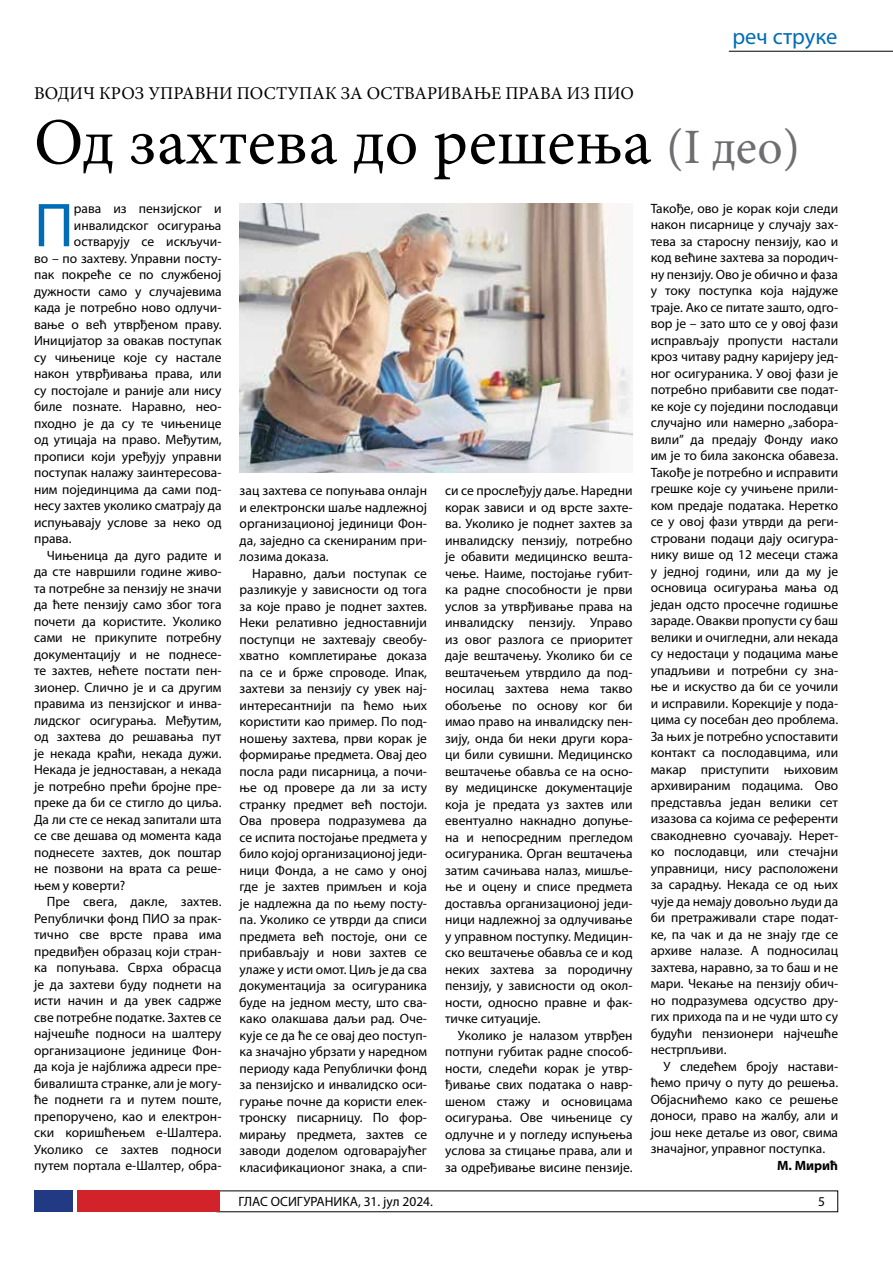
<style>
.page{position:relative;width:893px;height:1263px;background:#fff}
.page>*{position:absolute;margin:0;border:0;box-sizing:border-box;transform-origin:0 0}
.t1{font:66px "Minion Pro";color:#000}
.t2{font:62.4px "Myriad Pro";color:#006cb7}
.t3{font:22.5px "Myriad Pro";letter-spacing:-.005em;color:#006cb7}
.t4{font:18px "Minion Pro";color:#000}
.t5{font:13.5px/16.5px "Myriad Pro";color:#000;text-align:justify}
.t6{font:700 13.5px "Myriad Pro";color:#000}
.s1{font-size:49.5px;color:#6d6e71}
</style>
<div class="page">
<div style="left:34px;top:1191px;width:38px;height:21px;background:#223983"></div>
<div style="left:77px;top:1191px;width:142px;height:21px;background:#d2232a"></div>
<img style="left:239px;top:203px;width:393px;height:270px">
<hr style="left:729px;top:51px;width:164px;height:1px;background:#000">
<h3 class="t3" style="left:732px;top:23px;width:106px">реч струке</h3>
<h3 class="t4" style="left:34px;top:81px;width:601px">ВОДИЧ КРОЗ УПРАВНИ ПОСТУПАК ЗА ОСТВАРИВАЊЕ ПРАВА ИЗ ПИО</h3>
<h1 class="t1" style="left:34px;top:98px;width:767px">Од захтева до решења <span class="s1">(I део)</span></h1>
<h2 class="t2" style="left:34px;top:187px;width:41px">П</h2>
<p class="t5" style="left:74px;top:200px;width:149px">рава из пензијског и</p>
<p class="t5" style="left:74px;top:217px;width:149px">инвалидског осигурања</p>
<p class="t5" style="left:74px;top:233px;width:148px">остварују се искључи-</p>
<p class="t5" style="left:34px;top:250px;width:188px">во – по захтеву. Управни посту-</p>
<p class="t5" style="left:34px;top:266px;width:189px">пак покреће се по службеној</p>
<p class="t5" style="left:34px;top:283px;width:189px">дужности само у случајевима</p>
<p class="t5" style="left:34px;top:299px;width:188px">када је потребно ново одлучи-</p>
<p class="t5" style="left:34px;top:316px;width:189px">вање о већ утврђеном праву.</p>
<p class="t5" style="left:34px;top:332px;width:189px">Иницијатор за овакав поступак</p>
<p class="t5" style="left:34px;top:349px;width:189px">су чињенице које су настале</p>
<p class="t5" style="left:34px;top:365px;width:189px">након утврђивања права, или</p>
<p class="t5" style="left:34px;top:382px;width:189px">су постојале и раније али нису</p>
<p class="t5" style="left:34px;top:398px;width:188px">биле познате. Наравно, нео-</p>
<p class="t5" style="left:34px;top:415px;width:189px">пходно је да су те чињенице</p>
<p class="t5" style="left:34px;top:431px;width:189px">од утицаја на право. Међутим,</p>
<p class="t5" style="left:34px;top:448px;width:189px">прописи који уређују управни</p>
<p class="t5" style="left:34px;top:464px;width:188px">поступак налажу заинтересова-</p>
<p class="t5" style="left:34px;top:481px;width:188px">ним појединцима да сами под-</p>
<p class="t5" style="left:34px;top:497px;width:189px">несу захтев уколико сматрају да</p>
<p class="t5" style="left:34px;top:514px;width:189px">испуњавају услове за неко од</p>
<p class="t5" style="left:34px;top:530px;width:39px">права.</p>
<p class="t5" style="left:47px;top:547px;width:176px">Чињеница да дуго радите и</p>
<p class="t5" style="left:34px;top:563px;width:188px">да сте навршили године живо-</p>
<p class="t5" style="left:34px;top:580px;width:189px">та потребне за пензију не значи</p>
<p class="t5" style="left:34px;top:596px;width:189px">да ћете пензију само због тога</p>
<p class="t5" style="left:34px;top:613px;width:189px">почети да користите. Уколико</p>
<p class="t5" style="left:34px;top:629px;width:189px">сами не прикупите потребну</p>
<p class="t5" style="left:34px;top:646px;width:188px">документацију и не поднесе-</p>
<p class="t5" style="left:34px;top:662px;width:188px">те захтев, нећете постати пен-</p>
<p class="t5" style="left:34px;top:679px;width:189px">зионер. Слично је и са другим</p>
<p class="t5" style="left:34px;top:695px;width:188px">правима из пензијског и инва-</p>
<p class="t5" style="left:34px;top:712px;width:189px">лидског осигурања. Међутим,</p>
<p class="t5" style="left:34px;top:728px;width:189px">од захтева до решавања пут</p>
<p class="t5" style="left:34px;top:745px;width:189px">је некада краћи, некада дужи.</p>
<p class="t5" style="left:34px;top:761px;width:189px">Некада је једноставан, а некада</p>
<p class="t5" style="left:34px;top:778px;width:188px">је потребно прећи бројне пре-</p>
<p class="t5" style="left:34px;top:794px;width:189px">преке да би се стигло до циља.</p>
<p class="t5" style="left:34px;top:811px;width:189px">Да ли сте се некад запитали шта</p>
<p class="t5" style="left:34px;top:827px;width:189px">се све дешава од момента када</p>
<p class="t5" style="left:34px;top:844px;width:189px">поднесете захтев, док поштар</p>
<p class="t5" style="left:34px;top:860px;width:188px">не позвони на врата са реше-</p>
<p class="t5" style="left:34px;top:877px;width:93px">њем у коверти?</p>
<p class="t5" style="left:47px;top:893px;width:176px">Пре свега, дакле, захтев.</p>
<p class="t5" style="left:34px;top:910px;width:188px">Републички фонд ПИО за прак-</p>
<p class="t5" style="left:34px;top:926px;width:189px">тично све врсте права има</p>
<p class="t5" style="left:34px;top:943px;width:188px">предвиђен образац који стран-</p>
<p class="t5" style="left:34px;top:959px;width:189px">ка попуњава. Сврха обрасца</p>
<p class="t5" style="left:34px;top:976px;width:189px">је да захтеви буду поднети на</p>
<p class="t5" style="left:34px;top:992px;width:189px">исти начин и да увек садрже</p>
<p class="t5" style="left:34px;top:1009px;width:189px">све потребне податке. Захтев се</p>
<p class="t5" style="left:34px;top:1025px;width:189px">најчешће подноси на шалтеру</p>
<p class="t5" style="left:34px;top:1042px;width:188px">организационе јединице Фон-</p>
<p class="t5" style="left:34px;top:1058px;width:188px">да која је најближа адреси пре-</p>
<p class="t5" style="left:34px;top:1075px;width:188px">бивалишта странке, али је могу-</p>
<p class="t5" style="left:34px;top:1091px;width:189px">ће поднети га и путем поште,</p>
<p class="t5" style="left:34px;top:1108px;width:188px">препоручено, као и електрон-</p>
<p class="t5" style="left:34px;top:1124px;width:189px">ски коришћењем е-Шалтера.</p>
<p class="t5" style="left:34px;top:1141px;width:189px">Уколико се захтев подноси</p>
<p class="t5" style="left:34px;top:1157px;width:188px">путем портала е-Шалтер, обра-</p>
<p class="t5" style="left:240px;top:482px;width:189px">зац захтева се попуњава онлајн и електронски шаље надлежној организационој јединици Фон&shy;да, заједно са скенираним при&shy;лозима доказа.</p>
<p class="t5" style="left:240px;top:565px;width:189px;text-indent:13px">Наравно, даљи поступак се разликује у зависности од тога за које право је поднет захтев.<br>Неки релативно једноставнији поступци не захтевају свеобу&shy;хватно комплетирање доказа па се и брже спроводе. Ипак, захтеви за пензију су увек нај&shy;интересантнији па ћемо њих користити као пример. По под&shy;ношењу захтева, први корак је формирање предмета. Овај део посла ради писарница, а почи&shy;ње од провере да ли за исту странку предмет већ постоји.<br>Ова провера подразумева да се испита постојање предмета у било којој организационој једи&shy;ници Фонда, а не само у оној где је захтев примљен и која је надлежна да по њему посту&shy;па. Уколико се утврди да списи предмета већ постоје, они се прибављају и нови захтев се улаже у исти омот. Циљ је да сва документација за осигураника буде на једном месту, што сва&shy;како олакшава даљи рад. Оче&shy;кује се да ће се овај део поступ&shy;ка значајно убрзати у наредном периоду када Републички фонд за пензијско и инвалидско оси&shy;гурање почне да користи елек&shy;тронску писарницу. По фор&shy;мирању предмета, захтев се заводи доделом одговарајућег класификационог знака, а спи-</p>
<p class="t5" style="left:445px;top:482px;width:189px">си се прослеђују даље. Наредни корак зависи и од врсте захте&shy;ва. Уколико је поднет захтев за инвалидску пензију, потребно је обавити медицинско вешта&shy;чење. Наиме, постојање губит&shy;ка радне способности је први услов за утврђивање права на инвалидску пензију. Управо из овог разлога се приоритет даје вештачењу. Уколико би се вештачењем утврдило да под&shy;носилац захтева нема такво обољење по основу ког би имао право на инвалидску пен&shy;зију, онда би неки други кора&shy;ци били сувишни. Медицинско вештачење обавља се на осно&shy;ву медицинске документације која је предата уз захтев или евентуално накнадно допуње&shy;на и непосредним прегледом осигураника. Орган вештачења затим сачињава налаз, мишље&shy;ње и оцену и списе предмета доставља организационој једи&shy;ници надлежној за одлучивање у управном поступку. Медицин&shy;ско вештачење обавља се и код неких захтева за породичну пензију, у зависности од окол&shy;ности, односно правне и фак&shy;тичке ситуације.</p>
<p class="t5" style="left:445px;top:1027px;width:189px;text-indent:13px">Уколико је налазом утврђен потпуни губитак радне способ&shy;ности, следећи корак је утвр&shy;ђивање свих података о навр&shy;шеном стажу и основицама осигурања. Ове чињенице су одлучне и у погледу испуњења услова за стицање права, али и за одређивање висине пензије.</p>
<p class="t5" style="left:651px;top:200px;width:189px">Такође, ово је корак који следи након писарнице у случају зах&shy;тева за старосну пензију, као и код већине захтева за породич&shy;ну пензију. Ово је обично и фаза у току поступка која најдуже траје. Ако се питате зашто, одго&shy;вор је – зато што се у овој фази исправљају пропусти настали кроз читаву радну каријеру јед&shy;ног осигураника. У овој фази је потребно прибавити све подат&shy;ке које су поједини послодавци случајно или намерно „забора&shy;вили” да предају Фонду иако им је то била законска обавеза.<br>Такође је потребно и исправити грешке које су учињене прили&shy;ком предаје података. Неретко се у овој фази утврди да реги&shy;стровани подаци дају осигура&shy;нику више од 12 месеци стажа у једној години, или да му је основица осигурања мања од један одсто просечне годишње зараде. Овакви пропусти су баш велики и очигледни, али некада су недостаци у подацима мање упадљиви и потребни су зна&shy;ње и искуство да би се уочили и исправили. Корекције у пода&shy;цима су посебан део проблема.<br>За њих је потребно успоставити контакт са послодавцима, или макар приступити њиховим архивираним подацима. Ово представља један велики сет изазова са којима се референти свакодневно суочавају. Нерет&shy;ко послодавци, или стечајни управници, нису расположени за сарадњу. Некада се од њих чује да немају довољно људи да би претраживали старе подат&shy;ке, па чак и да не знају где се архиве налазе. А подносилац захтева, наравно, за то баш и не мари. Чекање на пензију обич&shy;но подразумева одсуство дру&shy;гих прихода па и не чуди што су будући пензионери најчешће нестрпљиви.</p>
<p class="t5" style="left:651px;top:1058px;width:189px;text-indent:13px">У следећем броју настави&shy;ћемо причу о путу до решења.<br>Објаснићемо како се решење доноси, право на жалбу, али и још неке детаље из овог, свима значајног, управног поступка.</p>
<p class="t6" style="left:777px;top:1156px;width:63px">М. Мирић</p>
<p class="t5" style="left:239px;top:1193px;width:196px">ГЛАС ОСИГУРАНИКА, 31. јул 2024.</p>
<p class="t5" style="left:818px;top:1193px;width:8px">5</p>
</div>
